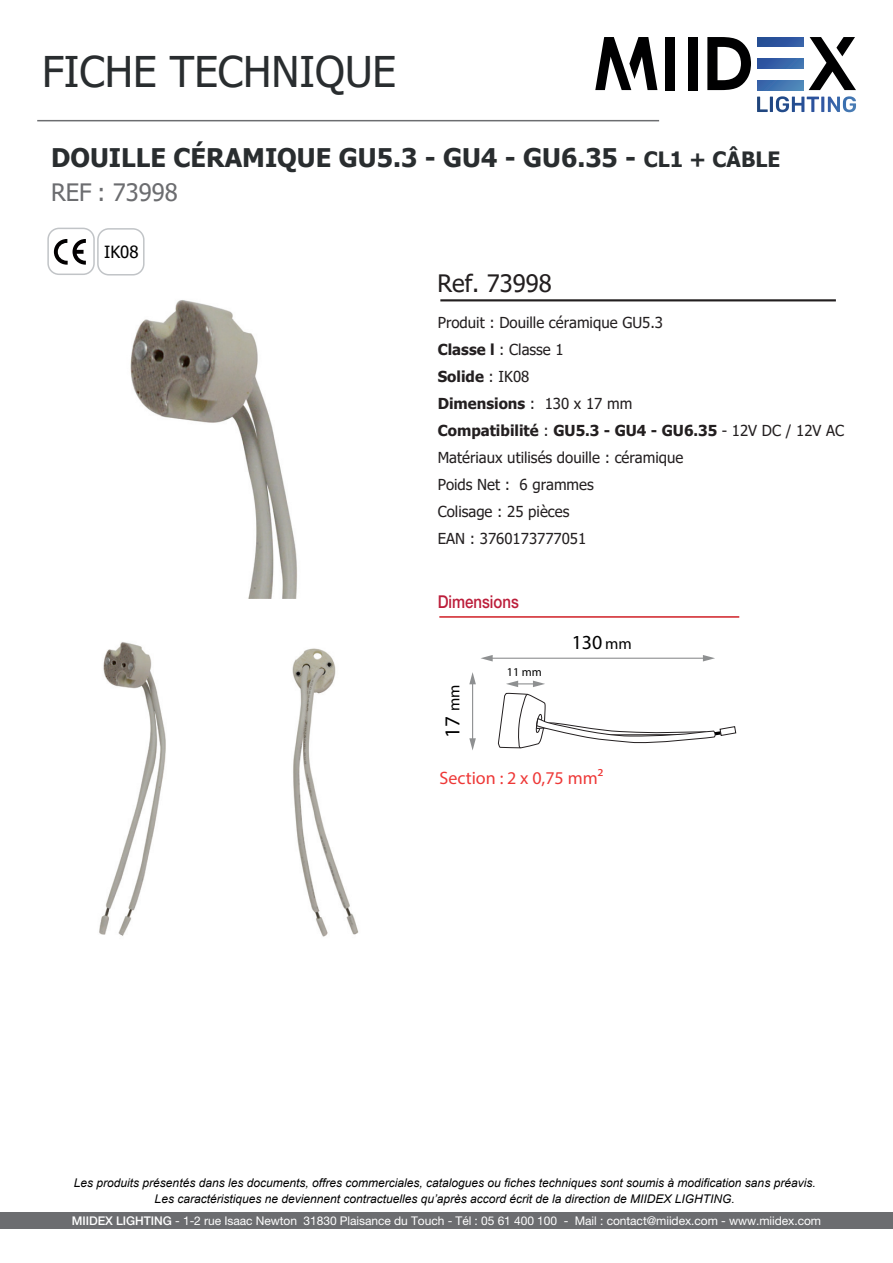
<style>
.page{position:relative;width:893px;height:1263px;background:#fff}
.page>*{position:absolute;margin:0;border:0;box-sizing:border-box;transform-origin:0 0}
.t1{font:42.3px "Tahoma";color:#292d2f}
.t2{font:700 25.65px "Tahoma";color:#292d2f}
.t3{font:24px "Tahoma";color:#6c6d70}
.t4{font:24px "Tahoma";color:#231f20}
.t5{font:21.3px "Myriad Pro";color:#000001}
.t6{font:19.95px "Myriad Pro";color:#000001}
.t7{font:18px "Myriad Pro";color:#ee3837}
.t8{font:500 17.7px "Helvetica Neue LT Std";color:#bc1e3b;scale:.85 1}
.t9{font:16.8px "Tahoma";color:#000}
.t10{font:16.05px "Myriad Pro";color:#000001}
.t11{font:15.15px/27px "Tahoma";color:#231f20}
.t12{font:italic 12px "Arial";color:#000001}
.t13{font:12px "Helvetica Neue LT Std";letter-spacing:-.005em;color:#fff}
.t14{font:12px "Myriad Pro";color:#000001}
.s1{font-size:21.15px}
.s2{font-weight:700}
.s3{font-size:16.05px}
.s4{font-weight:500}
</style>
<div class="page">
<div style="left:0;top:1212px;width:893px;height:16px;background:#6c6d70"></div>
<hr style="left:440px;top:299px;width:396px;height:2px;background:#231f20">
<div style="left:47px;top:228px;width:48px;height:47px;border:1px solid #c1c4c7;border-radius:11px"></div>
<svg style="left:54px;top:239px;width:32px;height:26px"></svg>
<div style="left:97px;top:228px;width:48px;height:47px;border:1px solid #c1c4c7;border-radius:11px"></div>
<hr style="left:490px;top:658px;width:215px;height:1px;background:#8e9091">
<svg style="left:481px;top:655px;width:12px;height:6px"></svg>
<svg style="left:703px;top:655px;width:12px;height:6px"></svg>
<hr style="left:472px;top:682px;width:1px;height:58px;background:#8e9091">
<svg style="left:469px;top:672px;width:7px;height:12px"></svg>
<svg style="left:469px;top:738px;width:7px;height:12px"></svg>
<svg style="left:506px;top:681px;width:39px;height:6px"></svg>
<svg style="left:497px;top:693px;width:240px;height:56px"></svg>
<img style="left:130px;top:300px;width:168px;height:298px">
<img style="left:292px;top:648px;width:67px;height:289px">
<img style="left:99px;top:642px;width:67px;height:294px">
<hr style="left:439px;top:616px;width:300px;height:2px;background:#d01f26">
<hr style="left:37px;top:120px;width:622px;height:1px;background:#6c6d70">
<svg style="left:809px;top:37px;width:47px;height:53px"></svg>
<svg style="left:707px;top:37px;width:44px;height:53px"></svg>
<div style="left:688px;top:37px;width:10px;height:53px;background:#000001"></div>
<div style="left:665px;top:37px;width:10px;height:53px;background:#000001"></div>
<svg style="left:757px;top:96px;width:99px;height:16px"></svg>
<svg style="left:595px;top:37px;width:62px;height:53px"></svg>
<svg style="left:757px;top:37px;width:46px;height:9px"></svg>
<svg style="left:757px;top:59px;width:46px;height:9px"></svg>
<svg style="left:757px;top:81px;width:46px;height:9px"></svg>
<h1 class="t1" style="left:42px;top:43px;width:356px">FICHE TECHNIQUE</h1>
<h2 class="t2" style="left:51px;top:140px;width:731px">DOUILLE CÉRAMIQUE GU5.3 - GU4 - GU6.35 - <span class="s1">CL1 + CÂBLE</span></h2>
<h3 class="t3" style="left:51px;top:176px;width:128px">REF : 73998</h3>
<h3 class="t9" style="left:104px;top:241px;width:36px">IK08</h3>
<h3 class="t4" style="left:437px;top:267px;width:116px">Ref. 73998</h3>
<p class="t11" style="left:438px;top:309px;width:408px">Produit : Douille céramique GU5.3<br><span class="s2">Classe l</span> : Classe 1<br><span class="s2">Solide</span> : IK08<br><span class="s2">Dimensions</span> : 130 x 17 mm<br><span class="s2">Compatibilité</span> : <span class="s2">GU5.3 - GU4 - GU6.35</span> - 12V DC / 12V AC<br>Matériaux utilisés douille : céramique<br>Poids Net : 6 grammes<br>Colisage : 25 pièces<br>EAN : 3760173777051</p>
<h3 class="t8" style="left:438px;top:591px;width:97px">Dimensions</h3>
<h3 class="t5" style="left:439px;top:738px;width:55px;rotate:-90deg">17 <span class="s3">mm</span></h3>
<p class="t14" style="left:507px;top:665px;width:36px">11 mm</p>
<h3 class="t6" style="left:572px;top:630px;width:32px">130</h3>
<h3 class="t10" style="left:605px;top:633px;width:28px">mm</h3>
<h3 class="t7" style="left:439px;top:767px;width:165px">Section : 2 x 0,75 mm²</h3>
<p class="t12" style="left:74px;top:1175px;width:743px">Les produits présentés dans les documents, offres commerciales, catalogues ou fiches techniques sont soumis à modification sans préavis.</p>
<p class="t12" style="left:155px;top:1191px;width:582px">Les caractéristiques ne deviennent contractuelles qu’après accord écrit de la direction de MIIDEX LIGHTING.</p>
<p class="t13" style="left:72px;top:1213px;width:751px"><span class="s4">MIIDEX LIGHTING</span> - 1-2 rue Isaac Newton 31830 Plaisance du Touch - Tél : 05 61 400 100 - Mail : contact@miidex.com - www.miidex.com</p>
</div>
